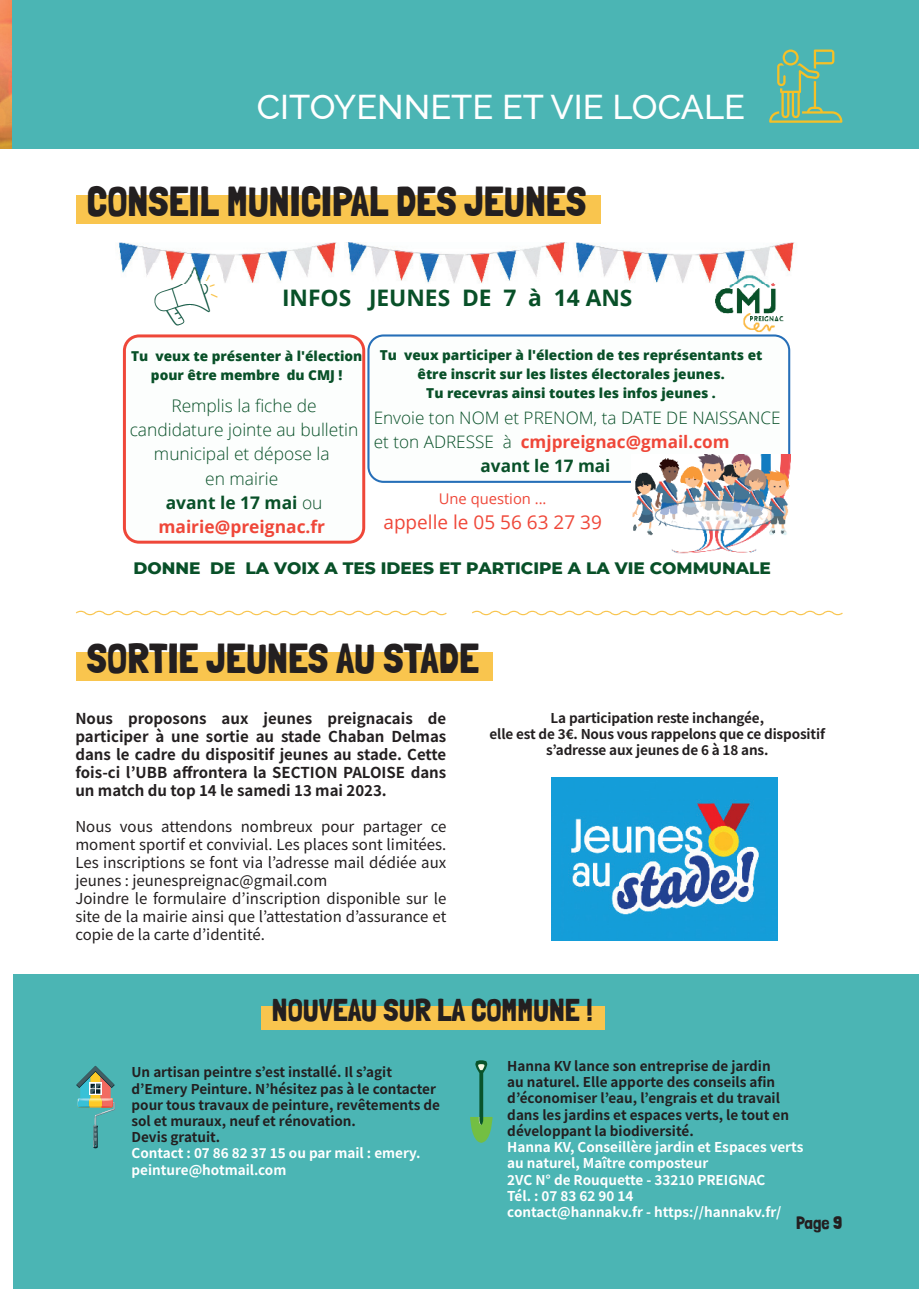
<style>
.page{position:relative;width:919px;height:1289px;background:#fff}
.page>*{position:absolute;margin:0;border:0;box-sizing:border-box;transform-origin:0 0}
.t1{font:41.85px "Londrina Solid";color:#231f20}
.t2{font:500 34.5px "Raleway";color:#fff}
.t3{font:31.5px "Londrina Solid";color:#231f20}
.t4{font:700 22.8px "Open Sans";color:#085028}
.t5{font:19.05px "Open Sans";color:#ef4739}
.t6{font:18px "Londrina Solid";color:#231f20}
.t7{font:300 17.4px/24.3px "Open Sans";color:#085028;text-align:center}
.t8{font:300 17.1px "Open Sans";color:#085028}
.t9{font:700 17.1px "Open Sans";color:#ef4739}
.t10{font:700 17.1px "Open Sans";color:#085028}
.t11{font:800 16.95px "Montserrat";color:#085028}
.t12{font:15px/18px "Noto Sans JP";color:#231f20}
.t13{font:700 15px/18px "Noto Sans JP";color:#231f20;text-align:justify}
.t14{font:14.7px "Open Sans";color:#ef4739}
.t15{font:800 13.65px/19px "Open Sans";color:#085028;text-align:center}
.t16{font:700 13.5px/16.2px "Noto Sans JP";color:#231f20}
.t17{font:700 13.5px/16.2px "Noto Sans JP";color:#fff}
.s1{font-weight:700}
.s2{font-weight:700;color:#ef4739}
.s3{font-weight:300;color:#085028}
</style>
<div class="page">
<img style="left:0;top:0;width:13px;height:149px">
<svg style="left:76px;top:610px;width:370px;height:5px"></svg>
<svg style="left:472px;top:610px;width:370px;height:5px"></svg>
<div style="left:13px;top:0;width:905px;height:149px;background:#4bb5b4"></div>
<div style="left:76px;top:195px;width:525px;height:28px;background:#f9c54e"></div>
<div style="left:76px;top:652px;width:416px;height:29px;background:#f9c54e"></div>
<svg style="left:769px;top:50px;width:73px;height:73px"></svg>
<div style="left:13px;top:974px;width:905px;height:314px;background:#4bb5b4"></div>
<div style="left:261px;top:1005px;width:343px;height:24px;background:#f9c54e"></div>
<svg style="left:76px;top:1066px;width:39px;height:82px"></svg>
<svg style="left:470px;top:1060px;width:22px;height:82px"></svg>
<img style="left:119px;top:242px;width:218px;height:41px">
<img style="left:148px;top:263px;width:75px;height:63px">
<img style="left:346px;top:242px;width:221px;height:41px">
<img style="left:576px;top:242px;width:219px;height:41px">
<img style="left:715px;top:283px;width:69px;height:50px">
<img style="left:710px;top:271px;width:85px;height:12px">
<svg style="left:123px;top:334px;width:242px;height:209px"></svg>
<svg style="left:367px;top:334px;width:423px;height:149px"></svg>
<img style="left:631px;top:454px;width:159px;height:99px">
<img style="left:551px;top:777px;width:226px;height:163px">
<h2 class="t2" style="left:257px;top:79px;width:490px">CITOYENNETE ET VIE LOCALE</h2>
<h1 class="t1" style="left:87px;top:177px;width:501px">CONSEIL MUNICIPAL DES JEUNES</h1>
<h3 class="t4" style="left:282px;top:281px;width:352px">INFOS JEUNES DE 7 à 14 ANS</h3>
<p class="t15" style="left:131px;top:345px;width:232px">Tu veux te présenter à l'élection pour être membre du CMJ !</p>
<p class="t7" style="left:130px;top:393px;width:230px">Remplis la fiche de candidature jointe au bulletin municipal et dépose la<br>en mairie<br><span class="s1">avant le 17 mai</span> ou <span class="s2">mairie@preignac.fr</span></p>
<p class="t15" style="left:379px;top:344px;width:384px">Tu veux participer à l'élection de tes représentants et être inscrit sur les listes électorales jeunes.<br>Tu recevras ainsi toutes les infos jeunes .</p>
<p class="t8" style="left:374px;top:406px;width:408px">Envoie ton NOM et PRENOM, ta DATE DE NAISSANCE</p>
<p class="t9" style="left:374px;top:430px;width:357px"><span class="s3">et ton ADRESSE à</span> cmjpreignac@gmail.com</p>
<p class="t10" style="left:480px;top:454px;width:131px">avant le 17 mai</p>
<p class="t14" style="left:439px;top:488px;width:109px">Une question ...</p>
<h3 class="t5" style="left:383px;top:509px;width:220px">appelle le 05 56 63 27 39</h3>
<p class="t11" style="left:133px;top:555px;width:638px">DONNE DE LA VOIX A TES IDEES ET PARTICIPE A LA VIE COMMUNALE</p>
<h1 class="t1" style="left:87px;top:634px;width:393px">SORTIE JEUNES AU STADE</h1>
<p class="t13" style="left:75px;top:709px;width:372px">Nous proposons aux jeunes preignacais de participer à une sortie au stade Chaban Delmas dans le cadre du dispositif jeunes au stade. Cette fois-ci l’UBB affrontera la SECTION PALOISE dans un match du top 14 le samedi 13 mai 2023.</p>
<p class="t12" style="left:75px;top:817px;width:372px">Nous vous attendons nombreux pour partager ce moment sportif et convivial. Les places sont limitées.<br>Les inscriptions se font via l’adresse mail dédiée aux jeunes : jeunespreignac@gmail.com<br>Joindre le formulaire d’inscription disponible sur le site de la mairie ainsi que l’attestation d’assurance et copie de la carte d’identité.</p>
<p class="t16" style="left:489px;top:710px;width:337px;text-align:center">La participation reste inchangée,<br>elle est de 3€. Nous vous rappelons que ce dispositif s’adresse aux jeunes de 6 à 18 ans.</p>
<h3 class="t3" style="left:272px;top:991px;width:322px">NOUVEAU SUR LA COMMUNE !</h3>
<p class="t16" style="left:507px;top:1058px;width:283px">Hanna KV lance son entreprise de jardin au naturel. Elle apporte des conseils afin d’économiser l’eau, l’engrais et du travail dans les jardins et espaces verts, le tout en développant la biodiversité.</p>
<p class="t17" style="left:507px;top:1139px;width:297px">Hanna KV, Conseillère jardin et Espaces verts au naturel, Maître composteur<br>2VC N° de Rouquette - 33210 PREIGNAC<br>Tél. : 07 83 62 90 14<br>contact@hannakv.fr - https://hannakv.fr/</p>
<p class="t16" style="left:131px;top:1064px;width:310px">Un artisan peintre s’est installé. Il s’agit d’Emery Peinture. N’hésitez pas à le contacter pour tous travaux de peinture, revêtements de sol et muraux, neuf et rénovation.<br>Devis gratuit.</p>
<p class="t17" style="left:131px;top:1145px;width:290px">Contact : 07 86 82 37 15 ou par mail : emery. peinture@hotmail.com</p>
<h3 class="t6" style="left:796px;top:1212px;width:48px">Page 9</h3>
</div>
